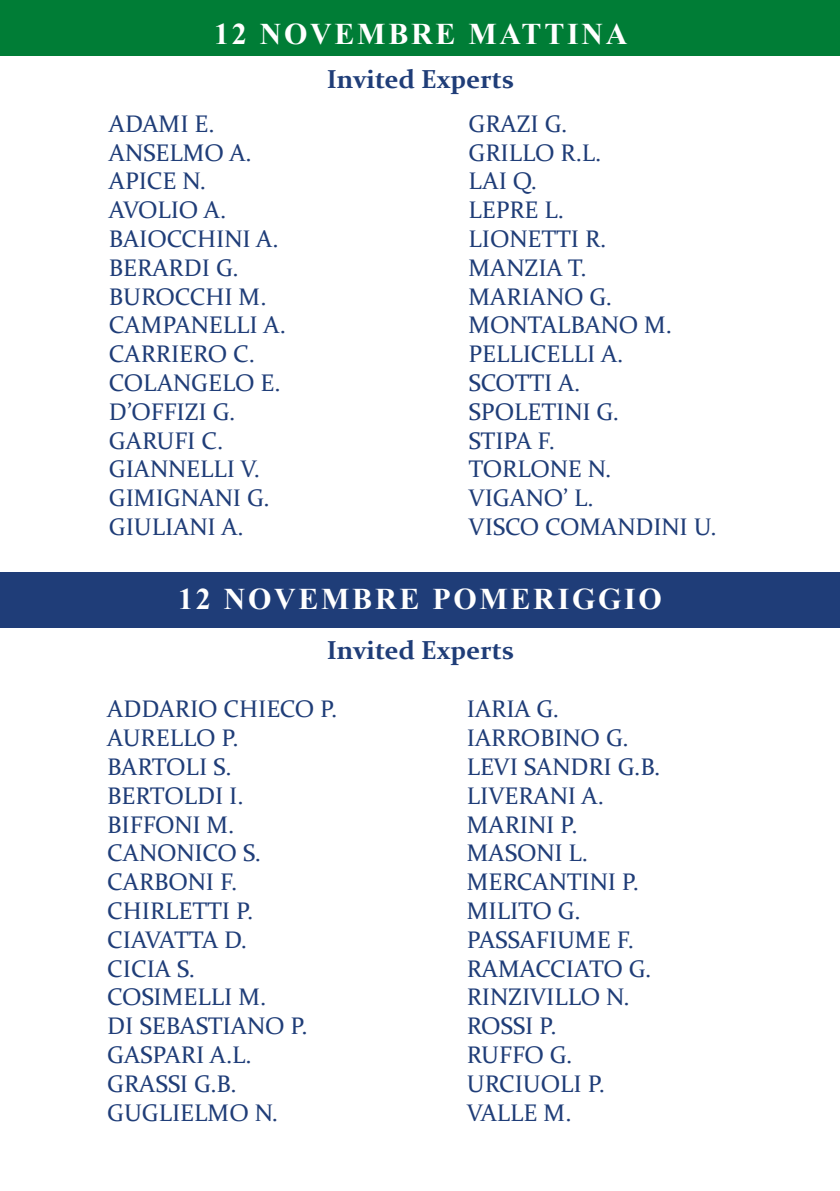
<style>
.page{position:relative;width:840px;height:1191px;background:#fff}
.page>*{position:absolute;margin:0;border:0;box-sizing:border-box;transform-origin:0 0}
.t1{font:700 30px "Times New Roman";letter-spacing:.09em;color:#fff}
.t2{font:700 26px "Constantia";color:#1f3d78}
.t3{font:24px/28.8px "Constantia";color:#1f3d78}
</style>
<div class="page">
<div style="left:0;top:0;width:839px;height:55px;background:#007d36"></div>
<div style="left:0;top:573px;width:839px;height:55px;background:#1f3d78"></div>
<p class="t1" style="left:214px;top:13px;width:415px">12 NOVEMBRE MATTINA</p>
<p class="t2" style="left:326px;top:61px;width:188px">Invited Experts</p>
<p class="t3" style="left:109px;top:108px;width:178px">ADAMI E.<br>ANSELMO A.<br>APICE N.<br>AVOLIO A.<br>BAIOCCHINI A.<br>BERARDI G.<br>BUROCCHI M.<br>CAMPANELLI A.<br>CARRIERO C.<br>COLANGELO E.<br>D’OFFIZI G.<br>GARUFI C.<br>GIANNELLI V.<br>GIMIGNANI G.<br>GIULIANI A.</p>
<p class="t3" style="left:468px;top:108px;width:249px">GRAZI G.<br>GRILLO R.L.<br>LAI Q.<br>LEPRE L.<br>LIONETTI R.<br>MANZIA T.<br>MARIANO G.<br>MONTALBANO M.<br>PELLICELLI A.<br>SCOTTI A.<br>SPOLETINI G.<br>STIPA F.<br>TORLONE N.<br>VIGANO’ L.<br>VISCO COMANDINI U.</p>
<p class="t1" style="left:178px;top:578px;width:485px">12 NOVEMBRE POMERIGGIO</p>
<p class="t2" style="left:326px;top:632px;width:188px">Invited Experts</p>
<p class="t3" style="left:107px;top:693px;width:231px">ADDARIO CHIECO P.<br>AURELLO P.<br>BARTOLI S.<br>BERTOLDI I.<br>BIFFONI M.<br>CANONICO S.<br>CARBONI F.<br>CHIRLETTI P.<br>CIAVATTA D.<br>CICIA S.<br>COSIMELLI M.<br>DI SEBASTIANO P.<br>GASPARI A.L.<br>GRASSI G.B.<br>GUGLIELMO N.</p>
<p class="t3" style="left:466px;top:693px;width:195px">IARIA G.<br>IARROBINO G.<br>LEVI SANDRI G.B.<br>LIVERANI A.<br>MARINI P.<br>MASONI L.<br>MERCANTINI P.<br>MILITO G.<br>PASSAFIUME F.<br>RAMACCIATO G.<br>RINZIVILLO N.<br>ROSSI P.<br>RUFFO G.<br>URCIUOLI P.<br>VALLE M.</p>
</div>
